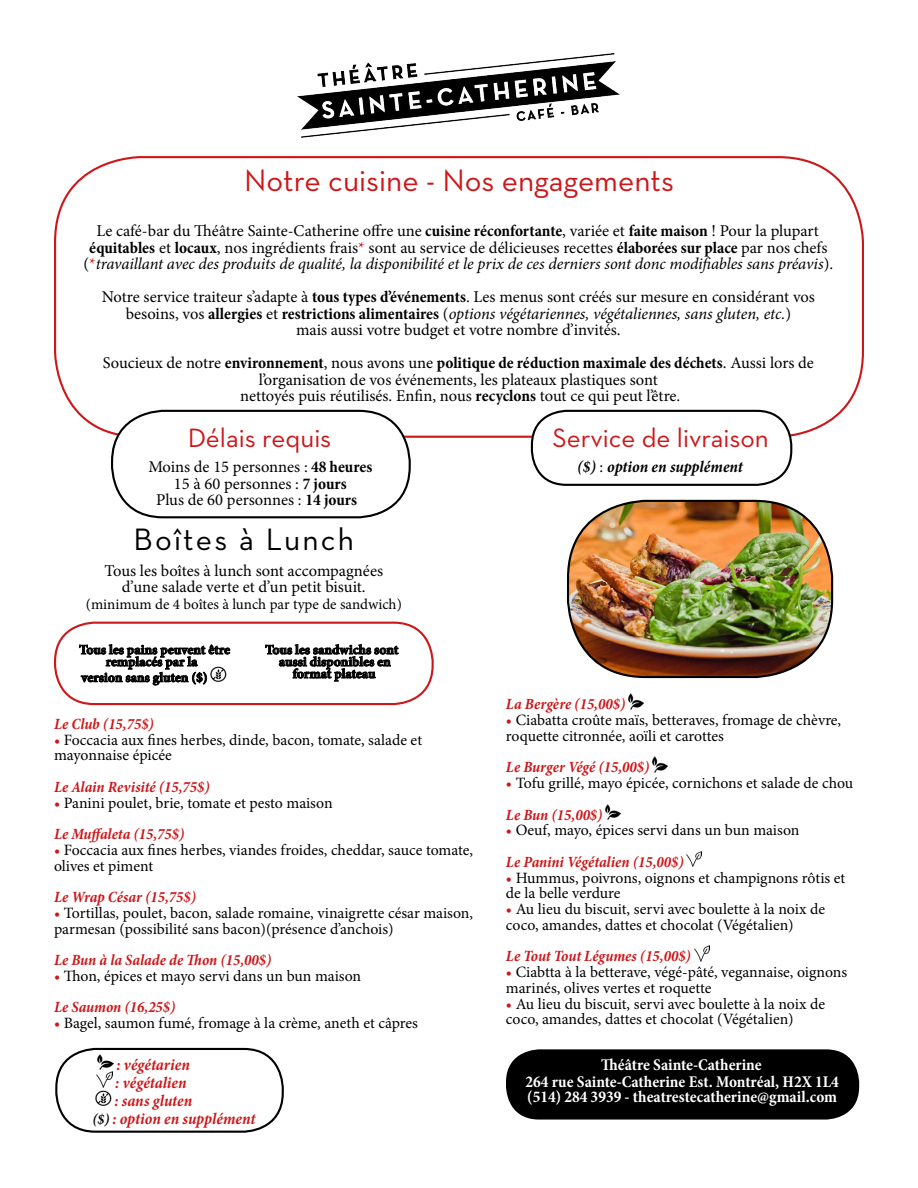
<style>
.page{position:relative;width:918px;height:1188px;background:#fff}
.page>*{position:absolute;margin:0;border:0;box-sizing:border-box;transform-origin:0 0}
.t1{font:31.5px "Neutra Text";color:#cd171a}
.t2{font:31.5px "Neutra Text";letter-spacing:.07em;color:#000}
.t3{font:27px "Neutra Text";color:#cd171a}
.t4{font:16.5px/16.5px "Minion Pro";color:#000;text-align:center}
.t5{font:700 condensed 16.5px/16.5px "Minion Pro";color:#fff;text-align:center}
.t6{font:italic 700 condensed 16.5px "Minion Pro";letter-spacing:.005em;color:#cd171a}
.t7{font:italic 700 condensed 16.5px "Minion Pro";letter-spacing:-.005em;color:#000}
.t8{font:15.75px/15.8px "Minion Pro";color:#000}
.t9{font:italic 700 condensed 15.75px "Minion Pro";color:#cd171a}
.t10{font:15px "Minion Pro";color:#000}
.t11{font:700 13.5px/12px "Minion Pro";color:#000;text-align:center}
.s1{font-weight:700;font-stretch:condensed}
.s2{color:#cd171a}
.s3{font-style:italic}
.s4{font-weight:700;font-stretch:condensed;color:#fff}
.s5{font-weight:700;font-style:italic;font-stretch:condensed;color:#cd171a}
.s6{font-size:15px;color:#000}
.s7{font-weight:400;font-style:normal;font-stretch:normal}
</style>
<div class="page">
<img style="left:298px;top:54px;width:322px;height:84px">
<img style="left:98px;top:1054px;width:15px;height:16px">
<img style="left:97px;top:1072px;width:15px;height:16px">
<img style="left:95px;top:1090px;width:16px;height:16px">
<div style="left:55px;top:1048px;width:229px;height:85px;border:2px solid #000;border-radius:39px"></div>
<div style="left:111px;top:410px;width:300px;height:108px;border:2px solid #000;border-radius:51px"></div>
<svg style="left:79px;top:644px;width:152px;height:42px"></svg>
<img style="left:211px;top:666px;width:15px;height:16px">
<svg style="left:265px;top:644px;width:134px;height:38px"></svg>
<div style="left:54px;top:622px;width:380px;height:83px;border:2px solid #cd171a;border-radius:39px"></div>
<div style="left:531px;top:410px;width:261px;height:76px;border:2px solid #000;border-radius:34px"></div>
<img style="left:568px;top:501px;width:264px;height:176px">
<div style="left:567px;top:500px;width:266px;height:178px;border:2px solid #000;border-radius:77px"></div>
<img style="left:628px;top:694px;width:16px;height:15px">
<img style="left:653px;top:757px;width:15px;height:15px">
<img style="left:606px;top:804px;width:15px;height:16px">
<img style="left:687px;top:851px;width:15px;height:16px">
<img style="left:694px;top:946px;width:15px;height:15px">
<div style="left:506px;top:1049px;width:353px;height:71px;background:#000;border-radius:33px"></div>
<h1 class="t1" style="left:244px;top:161px;width:431px">Notre cuisine - Nos engagements</h1>
<p class="t4" style="left:84px;top:223px;width:751px">Le café-bar du Théâtre Sainte-Catherine offre une <span class="s1">cuisine réconfortante</span>, variée et <span class="s1">faite maison</span> ! Pour la plupart <span class="s1">équitables</span> et <span class="s1">locaux</span>, nos ingrédients frais<span class="s2">*</span> sont au service de délicieuses recettes <span class="s1">élaborées sur place</span> par nos chefs (<span class="s2">*</span><span class="s3">travaillant avec des produits de qualité, la disponibilité et le prix de ces derniers sont donc modifiables sans préavis</span>).</p>
<p class="t4" style="left:102px;top:289px;width:715px">Notre service traiteur s’adapte à <span class="s1">tous types d’événements</span>. Les menus sont créés sur mesure en considérant vos besoins, vos <span class="s1">allergies</span> et <span class="s1">restrictions alimentaires</span> (<span class="s3">options végétariennes, végétaliennes, sans gluten, etc.</span>)<br>mais aussi votre budget et votre nombre d’invités.</p>
<p class="t4" style="left:103px;top:355px;width:713px">Soucieux de notre <span class="s1">environnement</span>, nous avons une <span class="s1">politique de réduction maximale des déchets</span>. Aussi lors de l’organisation de vos événements, les plateaux plastiques sont<br>nettoyés puis réutilisés. Enfin, nous <span class="s1">recyclons</span> tout ce qui peut l’être.</p>
<h2 class="t3" style="left:188px;top:421px;width:145px">Délais requis</h2>
<p class="t4" style="left:148px;top:459px;width:226px">Moins de 15 personnes : <span class="s1">48 heures<br></span>15 à 60 personnes : <span class="s1">7 jours<br></span>Plus de 60 personnes : <span class="s1">14 jours</span><span class="s4">s</span></p>
<h1 class="t2" style="left:134px;top:521px;width:222px">Boîtes à Lunch</h1>
<p class="t4" style="left:105px;top:562px;width:280px">Tous les boîtes à lunch sont accompagnées d’une salade verte et d’un petit bisuit.</p>
<p class="t10" style="left:86px;top:594px;width:318px">(minimum de 4 boîtes à lunch par type de sandwich)</p>
<p class="t11" style="left:79px;top:644px;width:152px">Tous les pains peuvent être remplacés par la</p>
<p class="t11" style="left:81px;top:671px;width:128px">version sans gluten ($)</p>
<p class="t11" style="left:265px;top:644px;width:135px">Tous les sandwichs sont aussi disponibles en format plateau</p>
<p class="t9" style="left:54px;top:713px;width:101px">Le Club (15,75$)</p>
<p class="t8" style="left:54px;top:732px;width:370px"><span class="s2">•</span> Foccacia aux fines herbes, dinde, bacon, tomate, salade et mayonnaise épicée</p>
<p class="t9" style="left:54px;top:776px;width:157px">Le Alain Revisité (15,75$)</p>
<p class="t8" style="left:54px;top:787px;width:280px;line-height:31.5px"><span class="s2">•</span> Panini poulet, brie, tomate et pesto maison<br><span class="s5">Le Muffaleta (15,75$)</span></p>
<p class="t8" style="left:54px;top:842px;width:420px"><span class="s2">•</span> Foccacia aux fines herbes, viandes froides, cheddar, sauce tomate, olives et piment</p>
<p class="t9" style="left:54px;top:886px;width:144px">Le Wrap César (15,75$)</p>
<p class="t8" style="left:54px;top:905px;width:421px"><span class="s2">•</span> Tortillas, poulet, bacon, salade romaine, vinaigrette césar maison, parmesan (possibilité sans bacon)(présence d’anchois)</p>
<p class="t9" style="left:54px;top:949px;width:219px">Le Bun à la Salade de Thon (15,00$)</p>
<p class="t8" style="left:54px;top:960px;width:309px;line-height:31.5px"><span class="s2">•</span> Thon, épices et mayo servi dans un bun maison<br><span class="s5">Le Saumon (16,25$)</span></p>
<p class="t8" style="left:54px;top:1015px;width:365px"><span class="s2">•</span> Bagel, saumon fumé, fromage à la crème, aneth et câpres</p>
<p class="t6" style="left:116px;top:1053px;width:75px">: végétarien</p>
<p class="t6" style="left:115px;top:1071px;width:73px">: végétalien</p>
<p class="t6" style="left:115px;top:1089px;width:79px">: sans gluten</p>
<p class="t6" style="left:92px;top:1107px;width:165px"><span class="s6">($)</span> : option en supplément</p>
<h2 class="t3" style="left:553px;top:421px;width:218px">Service de livraison</h2>
<p class="t7" style="left:577px;top:456px;width:167px">($) <span class="s7">:</span> option en supplément</p>
<p class="t9" style="left:506px;top:694px;width:121px">La Bergère (15,00$)</p>
<p class="t8" style="left:506px;top:712px;width:337px"><span class="s2">•</span> Ciabatta croûte maïs, betteraves, fromage de chèvre, roquette citronnée, aoïli et carottes</p>
<p class="t9" style="left:506px;top:757px;width:145px">Le Burger Végé (15,00$)</p>
<p class="t8" style="left:506px;top:768px;width:349px;line-height:31.5px"><span class="s2">•</span> Tofu grillé, mayo épicée, cornichons et salade de chou<br><span class="s5">Le Bun (15,00$)</span></p>
<p class="t8" style="left:506px;top:815px;width:295px;line-height:31.5px"><span class="s2">•</span> Oeuf, mayo, épices servi dans un bun maison<br><span class="s5">Le Panini Végétalien (15,00$)</span></p>
<p class="t8" style="left:506px;top:870px;width:341px"><span class="s2">•</span> Hummus, poivrons, oignons et champignons rôtis et de la belle verdure</p>
<p class="t8" style="left:506px;top:901px;width:321px"><span class="s2">•</span> Au lieu du biscuit, servi avec boulette à la noix de coco, amandes, dattes et chocolat (Végétalien)</p>
<p class="t9" style="left:506px;top:946px;width:186px">Le Tout Tout Légumes (15,00$)</p>
<p class="t8" style="left:506px;top:964px;width:343px"><span class="s2">•</span> Ciabtta à la betterave, végé-pâté, vegannaise, oignons marinés, olives vertes et roquette</p>
<p class="t8" style="left:506px;top:996px;width:321px"><span class="s2">•</span> Au lieu du biscuit, servi avec boulette à la noix de coco, amandes, dattes et chocolat (Végétalien)</p>
<p class="t5" style="left:526px;top:1057px;width:315px">Théâtre Sainte-Catherine<br>264 rue Sainte-Catherine Est. Montréal, H2X 1L4</p>
<p class="t5" style="left:527px;top:1088px;width:311px">(514) 284 3939 - theatrestecatherine@gmail.com</p>
</div>
